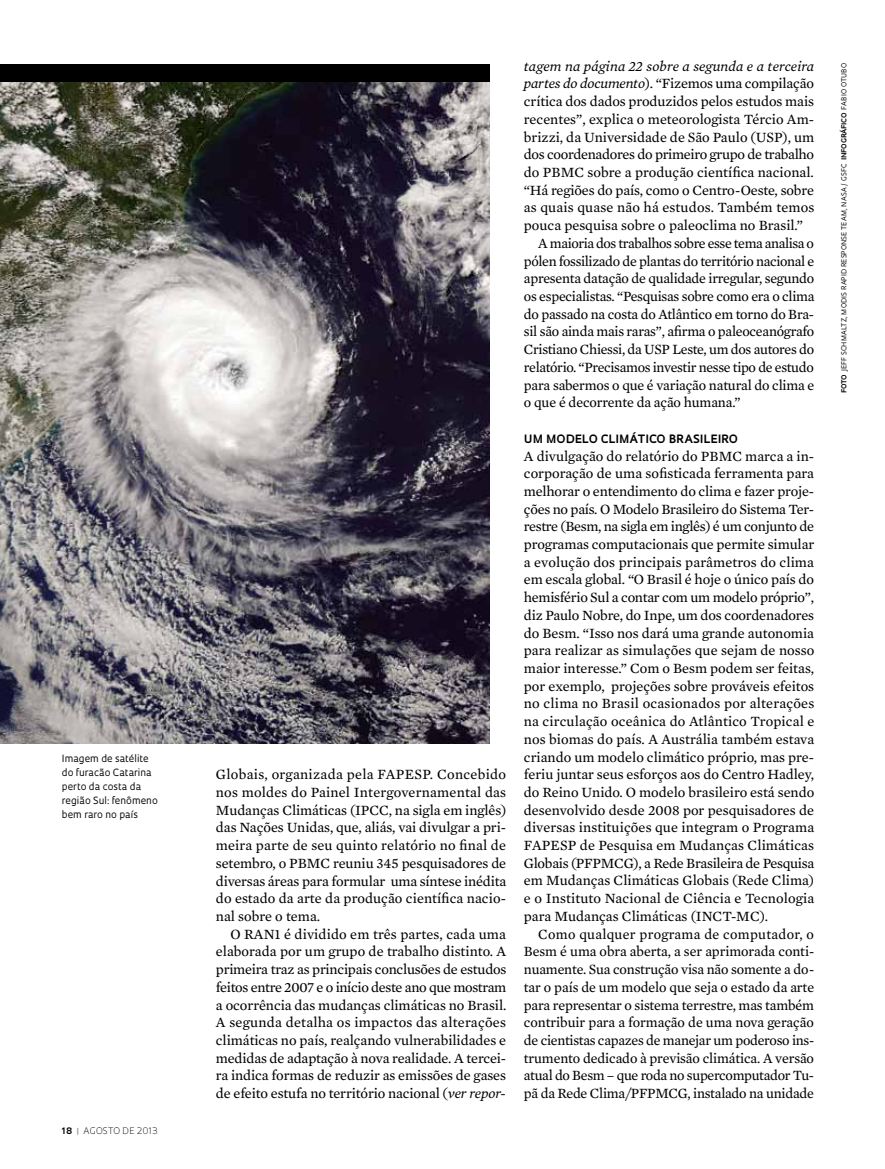
<style>
.page{position:relative;width:885px;height:1169px;background:#fff}
.page>*{position:absolute;margin:0;border:0;box-sizing:border-box;transform-origin:0 0}
.t1{font:14.4px/17.7px "Mercury Text G2";letter-spacing:-.015em;color:#000;text-align:justify}
.t2{font:italic 14.4px "Mercury Text G2";letter-spacing:.005em;color:#000}
.t3{font:14.4px "Mercury Text G2";letter-spacing:.01em;color:#000}
.t4{font:700 11.25px "Oculum";letter-spacing:.03em;color:#000}
.t5{font:9.75px/14.1px "Oculum";color:#000}
.t6{font:300 8.7px "Oculum";letter-spacing:.01em;color:#000}
.t7{font:6.75px "Oculum";letter-spacing:.02em;color:#000}
.s1{font-weight:700}
.s2{font-weight:700;color:#939598}
.s3{font-style:italic}
</style>
<div class="page">
<img style="left:0;top:82px;width:490px;height:662px">
<div style="left:0;top:64px;width:490px;height:18px;background:#000"></div>
<p class="t5" style="left:62px;top:750px;width:97px">Imagem de satélite do furacão Catarina perto da costa da região Sul: fenômeno bem raro no país</p>
<p class="t6" style="left:62px;top:1124px;width:97px"><span class="s1">18</span> <span class="s2">|</span> AGOSTO DE 2013</p>
<p class="t1" style="left:216px;top:765px;width:292px">Globais, organizada pela FAPESP. Concebido nos moldes do Painel Intergovernamental das Mudanças Climáticas (IPCC, na sigla em inglês) das Nações Unidas, que, aliás, vai divulgar a pri&shy;meira parte de seu quinto relatório no final de setembro, o PBMC reuniu 345 pesquisadores de diversas áreas para formular uma síntese inédita do estado da arte da produção científica nacio&shy;nal sobre o tema.</p>
<p class="t1" style="left:216px;top:924px;width:292px;text-indent:14px">O RAN1 é dividido em três partes, cada uma elaborada por um grupo de trabalho distinto. A primeira traz as principais conclusões de estudos feitos entre 2007 e o início deste ano que mostram a ocorrência das mudanças climáticas no Brasil.<br>A segunda detalha os impactos das alterações climáticas no país, realçando vulnerabilidades e medidas de adaptação à nova realidade. A tercei&shy;ra indica formas de reduzir as emissões de gases de efeito estufa no território nacional (<span class="s3">ver repor-</span></p>
<p class="t2" style="left:524px;top:56px;width:292px">tagem na página 22 sobre a segunda e a terceira</p>
<p class="t1" style="left:524px;top:74px;width:292px"><span class="s3">partes do documento</span>). “Fizemos uma compilação</p>
<p class="t1" style="left:524px;top:92px;width:292px">crítica dos dados produzidos pelos estudos mais</p>
<p class="t1" style="left:524px;top:109px;width:292px">recentes”, explica o meteorologista Tércio Am-</p>
<p class="t1" style="left:524px;top:127px;width:292px">brizzi, da Universidade de São Paulo (USP), um</p>
<p class="t1" style="left:524px;top:145px;width:292px">dos coordenadores do primeiro grupo de trabalho</p>
<p class="t1" style="left:524px;top:162px;width:291px">do PBMC sobre a produção científica nacional.</p>
<p class="t1" style="left:524px;top:180px;width:292px">“Há regiões do país, como o Centro-Oeste, sobre</p>
<p class="t3" style="left:524px;top:197px;width:292px">as quais quase não há estudos. Também temos</p>
<p class="t1" style="left:524px;top:216px;width:281px">pouca pesquisa sobre o paleoclima no Brasil.”</p>
<p class="t1" style="left:538px;top:233px;width:277px">A maioria dos trabalhos sobre esse tema analisa o</p>
<p class="t1" style="left:524px;top:251px;width:292px">pólen fossilizado de plantas do território nacional e</p>
<p class="t1" style="left:524px;top:269px;width:292px">apresenta datação de qualidade irregular, segundo</p>
<p class="t1" style="left:524px;top:287px;width:292px">os especialistas. “Pesquisas sobre como era o clima</p>
<p class="t1" style="left:524px;top:304px;width:292px">do passado na costa do Atlântico em torno do Bra-</p>
<p class="t1" style="left:524px;top:322px;width:292px">sil são ainda mais raras”, afirma o paleoceanógrafo</p>
<p class="t1" style="left:524px;top:340px;width:292px">Cristiano Chiessi, da USP Leste, um dos autores do</p>
<p class="t1" style="left:524px;top:357px;width:291px">relatório. “Precisamos investir nesse tipo de estudo</p>
<p class="t1" style="left:524px;top:375px;width:292px">para sabermos o que é variação natural do clima e</p>
<p class="t1" style="left:524px;top:393px;width:218px">o que é decorrente da ação humana.”</p>
<p class="t4" style="left:524px;top:431px;width:213px">UM MODELO CLIMÁTICO BRASI LEI RO</p>
<p class="t1" style="left:524px;top:446px;width:292px">A divulgação do relatório do PBMC marca a in&shy;corporação de uma sofisticada ferramenta para melhorar o entendimento do clima e fazer proje&shy;ções no país. O Modelo Brasileiro do Sistema Ter&shy;restre (Besm, na sigla em inglês) é um conjunto de programas computacionais que permite simular a evolução dos principais parâmetros do clima em escala global. “O Brasil é hoje o único país do hemisfério Sul a contar com um modelo próprio”, diz Paulo Nobre, do Inpe, um dos coordenadores do Besm. “Isso nos dará uma grande autonomia para realizar as simulações que sejam de nosso maior interesse.” Com o Besm podem ser feitas, por exemplo, projeções sobre prováveis efeitos no clima no Brasil ocasionados por alterações na circulação oceânica do Atlântico Tropical e nos biomas do país. A Austrália também estava criando um modelo climático próprio, mas pre&shy;feriu juntar seus esforços aos do Centro Hadley, do Reino Unido. O modelo brasileiro está sendo desenvolvido desde 2008 por pesquisadores de diversas instituições que integram o Programa FAPESP de Pesquisa em Mudanças Climáticas Globais (PFPMCG), a Rede Brasileira de Pesquisa em Mudanças Climáticas Globais (Rede Clima) e o Instituto Nacional de Ciência e Tecnologia para Mudanças Climáticas (INCT-MC).</p>
<p class="t1" style="left:524px;top:924px;width:292px;text-indent:14px">Como qualquer programa de computador, o Besm é uma obra aberta, a ser aprimorada conti&shy;nuamente. Sua construção visa não somente a do&shy;tar o país de um modelo que seja o estado da arte para representar o sistema terrestre, mas também contribuir para a formação de uma nova geração de cientistas capazes de manejar um poderoso ins&shy;trumento dedicado à previsão climática. A versão atual do Besm – que roda no supercomputador Tu&shy;pã da Rede Clima/PFPMCG, instalado na unidade</p>
<p class="t7" style="left:840px;top:393px;width:330px;rotate:-90deg"><span class="s1">FOTO</span> Jeff Schmaltz, MODIS Rapid Response Team , NASA / GSFC <span class="s1">INFOGRÁFICO</span> fabio otubo</p>
</div>
